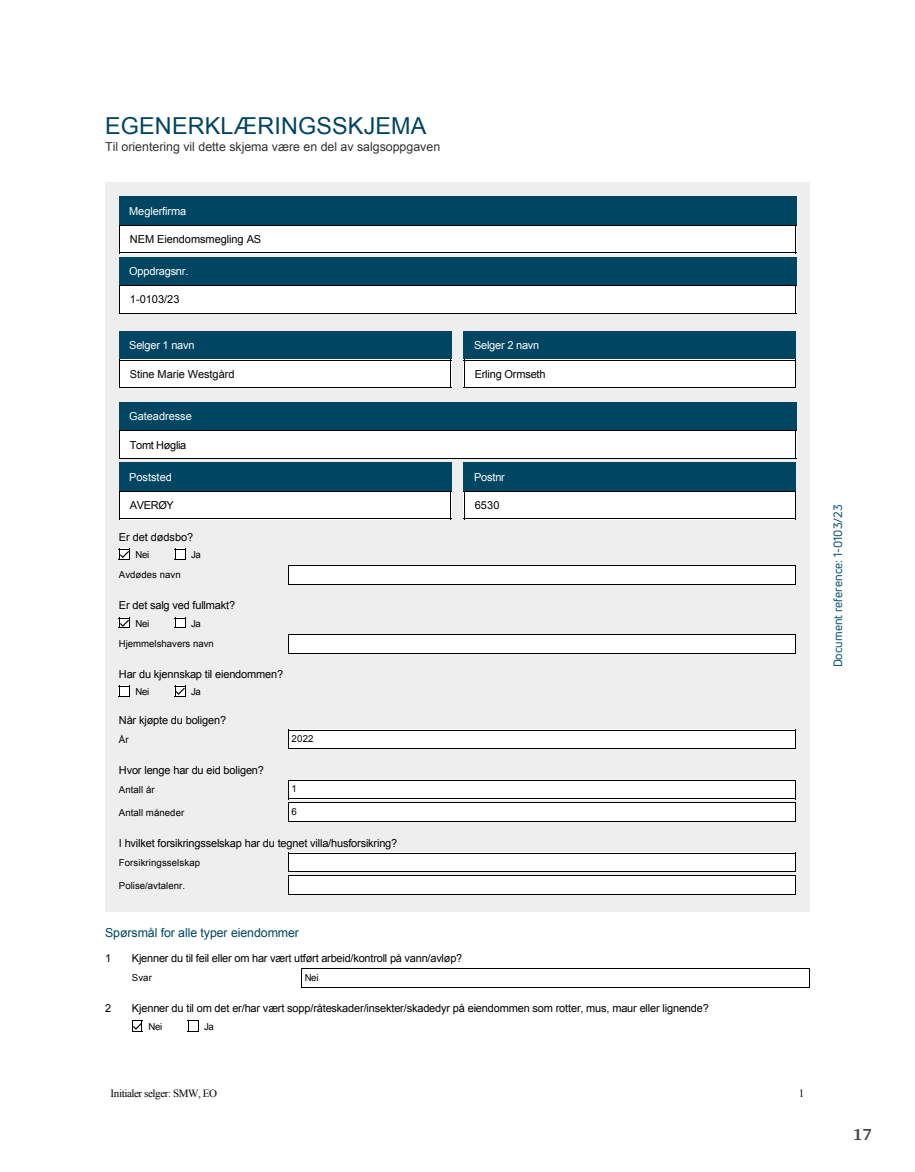
<style>
.page{position:relative;width:915px;height:1172px;background:#fff}
.page>*{position:absolute;margin:0;border:0;box-sizing:border-box;transform-origin:0 0}
.t1{font:23.4px "Arial";letter-spacing:.005em;color:#004562}
.t2{font:700 18px "Arya";color:#414749}
.t3{font:12.45px "Arial";color:#333}
.t4{font:12.45px "Arial";letter-spacing:-.005em;color:#004562}
.t5{font:11.85px "Uni Neue";color:#04506c}
.t6{font:10.95px "Arial";letter-spacing:-.015em;color:#000}
.t7{font:10.95px "Arial";letter-spacing:-.015em;color:#fff}
.t8{font:10.95px "Times New Roman";letter-spacing:-.035em;color:#000}
.t9{font:9.6px/20.7px "Arial";letter-spacing:.005em;color:#000}
</style>
<div class="page">
<div style="left:105px;top:182px;width:704px;height:730px;background:#eee"></div>
<div style="left:119px;top:196px;width:676px;height:29px;background:#004562"></div>
<div style="left:119px;top:225px;width:676px;height:28px;background:#fff"></div>
<hr style="left:119px;top:225px;width:676px;height:1px;background:#000">
<hr style="left:119px;top:252px;width:676px;height:1px;background:#000">
<svg style="left:119px;top:226px;width:1px;height:26px"></svg>
<svg style="left:795px;top:225px;width:1px;height:28px"></svg>
<div style="left:119px;top:257px;width:676px;height:28px;background:#004562"></div>
<div style="left:119px;top:285px;width:676px;height:29px;background:#fff"></div>
<hr style="left:119px;top:285px;width:676px;height:1px;background:#000">
<hr style="left:119px;top:313px;width:676px;height:1px;background:#000">
<svg style="left:119px;top:286px;width:1px;height:27px"></svg>
<svg style="left:795px;top:285px;width:1px;height:29px"></svg>
<div style="left:119px;top:331px;width:332px;height:29px;background:#004562"></div>
<div style="left:119px;top:360px;width:332px;height:28px;background:#fff"></div>
<hr style="left:119px;top:360px;width:332px;height:1px;background:#000">
<hr style="left:119px;top:387px;width:332px;height:1px;background:#000">
<svg style="left:119px;top:361px;width:1px;height:26px"></svg>
<svg style="left:450px;top:361px;width:1px;height:26px"></svg>
<div style="left:463px;top:331px;width:332px;height:29px;background:#004562"></div>
<div style="left:463px;top:360px;width:332px;height:28px;background:#fff"></div>
<hr style="left:463px;top:360px;width:332px;height:1px;background:#000">
<hr style="left:463px;top:387px;width:332px;height:1px;background:#000">
<svg style="left:795px;top:360px;width:1px;height:28px"></svg>
<div style="left:119px;top:402px;width:676px;height:29px;background:#004562"></div>
<div style="left:119px;top:431px;width:676px;height:28px;background:#fff"></div>
<hr style="left:119px;top:431px;width:676px;height:1px;background:#000">
<hr style="left:119px;top:458px;width:676px;height:1px;background:#000">
<svg style="left:119px;top:432px;width:1px;height:26px"></svg>
<svg style="left:795px;top:431px;width:1px;height:28px"></svg>
<div style="left:119px;top:462px;width:332px;height:29px;background:#004562"></div>
<div style="left:119px;top:491px;width:332px;height:28px;background:#fff"></div>
<hr style="left:119px;top:491px;width:332px;height:1px;background:#000">
<hr style="left:119px;top:519px;width:332px;height:1px;background:#000">
<svg style="left:119px;top:492px;width:1px;height:27px"></svg>
<svg style="left:450px;top:492px;width:1px;height:27px"></svg>
<div style="left:463px;top:462px;width:332px;height:29px;background:#004562"></div>
<div style="left:463px;top:491px;width:332px;height:28px;background:#fff"></div>
<hr style="left:463px;top:491px;width:332px;height:1px;background:#000">
<hr style="left:463px;top:519px;width:332px;height:1px;background:#000">
<svg style="left:795px;top:491px;width:1px;height:28px"></svg>
<div style="left:288px;top:565px;width:507px;height:20px;background:#fff"></div>
<hr style="left:288px;top:565px;width:507px;height:1px;background:#000">
<hr style="left:288px;top:584px;width:507px;height:1px;background:#000">
<svg style="left:288px;top:566px;width:1px;height:18px"></svg>
<svg style="left:795px;top:565px;width:1px;height:20px"></svg>
<div style="left:288px;top:634px;width:507px;height:19px;background:#fff"></div>
<hr style="left:288px;top:634px;width:507px;height:1px;background:#000">
<hr style="left:288px;top:653px;width:507px;height:1px;background:#000">
<svg style="left:288px;top:635px;width:1px;height:18px"></svg>
<svg style="left:795px;top:634px;width:1px;height:19px"></svg>
<div style="left:288px;top:730px;width:507px;height:19px;background:#fff"></div>
<hr style="left:288px;top:730px;width:507px;height:1px;background:#000">
<hr style="left:288px;top:748px;width:507px;height:1px;background:#000">
<svg style="left:288px;top:731px;width:1px;height:17px"></svg>
<svg style="left:795px;top:730px;width:1px;height:19px"></svg>
<div style="left:288px;top:780px;width:507px;height:19px;background:#fff"></div>
<hr style="left:288px;top:780px;width:507px;height:1px;background:#000">
<hr style="left:288px;top:798px;width:507px;height:1px;background:#000">
<div style="left:288px;top:803px;width:507px;height:19px;background:#fff"></div>
<hr style="left:288px;top:803px;width:507px;height:1px;background:#000">
<hr style="left:288px;top:821px;width:507px;height:1px;background:#000">
<svg style="left:288px;top:781px;width:1px;height:40px"></svg>
<svg style="left:795px;top:780px;width:1px;height:42px"></svg>
<div style="left:288px;top:853px;width:507px;height:19px;background:#fff"></div>
<hr style="left:288px;top:853px;width:507px;height:1px;background:#000">
<hr style="left:288px;top:871px;width:507px;height:1px;background:#000">
<div style="left:288px;top:875px;width:507px;height:20px;background:#fff"></div>
<hr style="left:288px;top:875px;width:507px;height:1px;background:#000">
<hr style="left:288px;top:894px;width:507px;height:1px;background:#000">
<svg style="left:288px;top:854px;width:1px;height:40px"></svg>
<svg style="left:795px;top:853px;width:1px;height:42px"></svg>
<hr style="left:301px;top:968px;width:508px;height:1px;background:#000">
<hr style="left:301px;top:987px;width:508px;height:1px;background:#000">
<svg style="left:301px;top:969px;width:1px;height:18px"></svg>
<svg style="left:119px;top:549px;width:11px;height:11px"></svg>
<svg style="left:175px;top:549px;width:11px;height:11px"></svg>
<svg style="left:119px;top:618px;width:11px;height:10px"></svg>
<svg style="left:175px;top:618px;width:11px;height:10px"></svg>
<svg style="left:119px;top:686px;width:11px;height:11px"></svg>
<svg style="left:175px;top:686px;width:11px;height:11px"></svg>
<svg style="left:132px;top:1020px;width:10px;height:12px"></svg>
<svg style="left:188px;top:1020px;width:11px;height:12px"></svg>
<h1 class="t1" style="left:105px;top:110px;width:323px">EGENERKLÆRINGSSKJEMA</h1>
<p class="t3" style="left:105px;top:139px;width:336px">Til orientering vil dette skjema være en del av salgsoppgaven</p>
<p class="t7" style="left:129px;top:204px;width:59px">Meglerfirma</p>
<p class="t6" style="left:130px;top:232px;width:133px">NEM Eiendomsmegling AS</p>
<p class="t7" style="left:129px;top:264px;width:61px">Oppdragsnr.</p>
<p class="t6" style="left:130px;top:292px;width:51px">1-0103/23</p>
<p class="t7" style="left:129px;top:338px;width:67px">Selger 1 navn</p>
<p class="t6" style="left:130px;top:367px;width:106px">Stine Marie Westgård</p>
<p class="t7" style="left:129px;top:409px;width:64px">Gateadresse</p>
<p class="t6" style="left:130px;top:437px;width:58px">Tomt Høglia</p>
<p class="t7" style="left:129px;top:470px;width:44px">Poststed</p>
<p class="t6" style="left:130px;top:498px;width:45px">AVERØY</p>
<p class="t7" style="left:474px;top:338px;width:67px">Selger 2 navn</p>
<p class="t6" style="left:474px;top:367px;width:72px">Erling Ormseth</p>
<p class="t7" style="left:474px;top:470px;width:32px">Postnr</p>
<p class="t6" style="left:474px;top:498px;width:26px">6530</p>
<p class="t6" style="left:119px;top:530px;width:76px">Er det dødsbo?</p>
<p class="t9" style="left:135px;top:544px;width:15px">Nei</p>
<p class="t9" style="left:191px;top:544px;width:11px">Ja</p>
<p class="t9" style="left:119px;top:565px;width:63px">Avdødes navn</p>
<p class="t6" style="left:119px;top:598px;width:118px">Er det salg ved fullmakt?</p>
<p class="t9" style="left:135px;top:613px;width:15px">Nei</p>
<p class="t9" style="left:119px;top:613px;width:96px;text-indent:72px">Ja<br>Hjemmelshavers navn</p>
<p class="t6" style="left:119px;top:667px;width:166px">Har du kjennskap til eiendommen?</p>
<p class="t9" style="left:135px;top:681px;width:15px">Nei</p>
<p class="t9" style="left:191px;top:681px;width:11px">Ja</p>
<p class="t6" style="left:119px;top:712px;width:109px">Når kjøpte du boligen?</p>
<p class="t9" style="left:119px;top:729px;width:11px">År</p>
<p class="t9" style="left:291px;top:728px;width:23px">2022</p>
<p class="t6" style="left:119px;top:763px;width:146px">Hvor lenge har du eid boligen?</p>
<p class="t9" style="left:119px;top:779px;width:37px">Antall år</p>
<p class="t9" style="left:291px;top:779px;width:7px">1</p>
<p class="t9" style="left:119px;top:802px;width:67px">Antall måneder</p>
<p class="t9" style="left:291px;top:801px;width:7px">6</p>
<p class="t6" style="left:119px;top:836px;width:280px">I hvilket forsikringsselskap har du tegnet villa/husforsikring?</p>
<p class="t9" style="left:119px;top:852px;width:83px">Forsikringsselskap</p>
<p class="t9" style="left:119px;top:875px;width:68px">Polise/avtalenr.</p>
<p class="t4" style="left:105px;top:925px;width:195px">Spørsmål for alle typer eiendommer</p>
<p class="t6" style="left:105px;top:951px;width:8px">1</p>
<p class="t6" style="left:132px;top:951px;width:332px">Kjenner du til feil eller om har vært utført arbeid/kontroll på vann/avløp?</p>
<p class="t9" style="left:132px;top:968px;width:21px">Svar</p>
<p class="t9" style="left:304px;top:967px;width:15px">Nei</p>
<p class="t6" style="left:105px;top:1001px;width:8px">2</p>
<p class="t6" style="left:132px;top:1001px;width:578px">Kjenner du til om det er/har vært sopp/råteskader/insekter/skadedyr på eiendommen som rotter, mus, maur eller lignende?</p>
<p class="t9" style="left:148px;top:1016px;width:15px">Nei</p>
<p class="t9" style="left:204px;top:1016px;width:11px">Ja</p>
<p class="t8" style="left:111px;top:1086px;width:108px">Initialer selger: SMW, EO</p>
<p class="t8" style="left:798px;top:1086px;width:7px">1</p>
<p class="t5" style="left:829px;top:667px;width:164px;rotate:-90deg">Document reference: 1-0103/23</p>
<h2 class="t2" style="left:852px;top:1123px;width:21px">17</h2>
</div>
